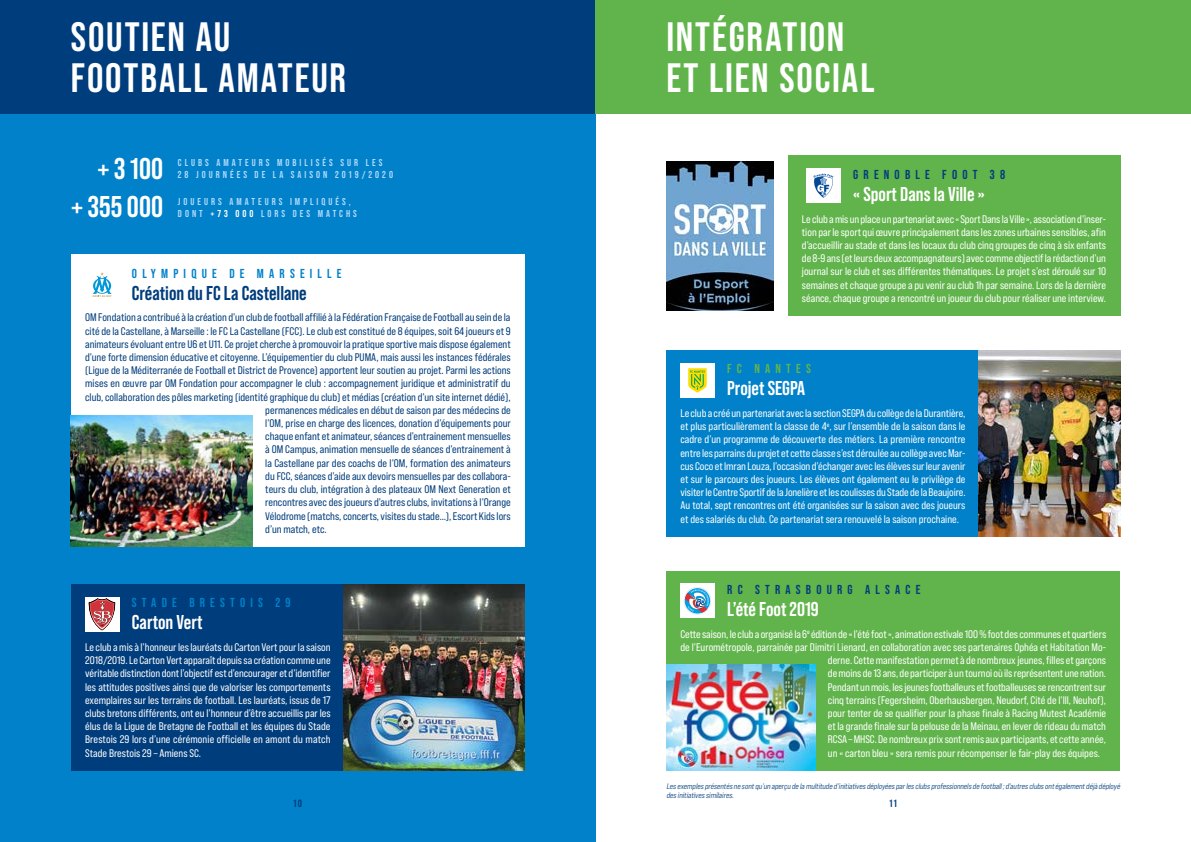
<style>
.page{position:relative;width:1191px;height:842px;background:#fff}
.page>*{position:absolute;margin:0;border:0;box-sizing:border-box;transform-origin:0 0}
.t1{font:700 41px/41px "Bebas Neue Pro";letter-spacing:.05em;color:#fff}
.t2{font:700 30px/38.3px "Bebas Neue Pro";color:#fff;text-align:right}
.t3{font:700 20px "Bebas Neue Pro";color:#fff}
.t4{font:700 20px "Bebas Neue Pro";color:#003d7c}
.t5{font:700 13px "Bebas Neue Pro";letter-spacing:.4em;color:#0081c9}
.t6{font:700 13px "Bebas Neue Pro";letter-spacing:.4em;color:#003d7c}
.t7{font:700 13px "Bebas Neue Pro";letter-spacing:.4em;color:#61b44b}
.t8{font:11px/13.2px "Bebas Neue Pro Sm E Rg";color:#fff;text-align:justify}
.t9{font:11px "Bebas Neue Pro Sm E Rg";color:#003d7c}
.t10{font:700 10.5px "Bebas Neue Pro";color:#003d7c}
.t11{font:700 10px/12px "Bebas Neue Pro";letter-spacing:.3em;color:#b0d9fc}
.t12{font:italic 8px/9.6px "Bebas Neue Pro Sm E Md";color:#003d7c}
.s1{color:#fff}
</style>
<div class="page">
<div style="left:0;top:113px;width:595px;height:729px;background:#0081c9"></div>
<div style="left:0;top:0;width:595px;height:113px;background:#003d7c"></div>
<div style="left:595px;top:0;width:596px;height:113px;background:#61b44b"></div>
<div style="left:71px;top:584px;width:454px;height:187px;background:#003d7c"></div>
<div style="left:71px;top:255px;width:454px;height:292px;background:#fff"></div>
<img style="left:71px;top:415px;width:181px;height:132px">
<img style="left:343px;top:584px;width:182px;height:187px">
<div style="left:85px;top:597px;width:34px;height:34px;background:#fff"></div>
<svg style="left:88px;top:598px;width:27px;height:33px"></svg>
<svg style="left:92px;top:272px;width:20px;height:25px"></svg>
<div style="left:666px;top:571px;width:454px;height:200px;background:#61b44b"></div>
<div style="left:666px;top:350px;width:454px;height:187px;background:#0081c9"></div>
<img style="left:978px;top:350px;width:142px;height:187px">
<div style="left:787px;top:156px;width:333px;height:160px;background:#61b44b"></div>
<img style="left:666px;top:162px;width:107px;height:149px">
<img style="left:666px;top:665px;width:149px;height:106px">
<div style="left:806px;top:169px;width:34px;height:34px;background:#fff"></div>
<svg style="left:813px;top:174px;width:20px;height:24px"></svg>
<div style="left:680px;top:363px;width:34px;height:34px;background:#fff"></div>
<svg style="left:688px;top:368px;width:18px;height:25px"></svg>
<div style="left:680px;top:584px;width:34px;height:34px;background:#fff"></div>
<svg style="left:684px;top:587px;width:27px;height:27px"></svg>
<h1 class="t1" style="left:71px;top:16px;width:277px">SOUTIEN AU<br>FOOTBALL AMATEUR</h1>
<h2 class="t2" style="left:71px;top:149px;width:93px">+ 3 100<br>+ 355 000</h2>
<p class="t11" style="left:178px;top:156px;width:217px">CLUBS AMATEURS MOBILISÉS SUR LES<br>28 JOURNÉES DE LA SAISON 2019/2020</p>
<p class="t11" style="left:178px;top:196px;width:181px">JOUEURS AMATEURS IMPLIQUÉS,<br>DONT <span class="s1">+73 000</span> LORS DES MATCHS</p>
<p class="t5" style="left:132px;top:266px;width:211px">OLYMPIQUE DE MARSEILLE</p>
<h3 class="t4" style="left:132px;top:281px;width:176px">Création du FC La Castellane</h3>
<p class="t9" style="left:85px;top:311px;width:427px">OM Fondation a contribué à la création d’un club de football affilié à la Fédération Française de Football au sein de la</p>
<p class="t9" style="left:85px;top:324px;width:427px">cité de la Castellane, à Marseille : le FC La Castellane (FCC). Le club est constitué de 8 équipes, soit 64 joueurs et 9</p>
<p class="t9" style="left:85px;top:338px;width:427px">animateurs évoluant entre U6 et U11. Ce projet cherche à promouvoir la pratique sportive mais dispose également</p>
<p class="t9" style="left:85px;top:351px;width:427px">d’une forte dimension éducative et citoyenne. L’équipementier du club PUMA, mais aussi les instances fédérales</p>
<p class="t9" style="left:85px;top:364px;width:427px">(Ligue de la Méditerranée de Football et District de Provence) apportent leur soutien au projet. Parmi les actions</p>
<p class="t9" style="left:85px;top:377px;width:427px">mises en œuvre par OM Fondation pour accompagner le club : accompagnement juridique et administratif du</p>
<p class="t9" style="left:85px;top:390px;width:427px">club, collaboration des pôles marketing (identité graphique du club) et médias (création d’un site internet dédié),</p>
<p class="t9" style="left:265px;top:404px;width:247px">permanences médicales en début de saison par des médecins de</p>
<p class="t9" style="left:265px;top:417px;width:247px">l’OM, prise en charge des licences, donation d’équipements pour</p>
<p class="t9" style="left:265px;top:430px;width:247px">chaque enfant et animateur, séances d’entrainement mensuelles</p>
<p class="t9" style="left:265px;top:443px;width:247px">à OM Campus, animation mensuelle de séances d’entrainement à</p>
<p class="t9" style="left:265px;top:456px;width:247px">la Castellane par des coachs de l’OM, formation des animateurs</p>
<p class="t9" style="left:265px;top:470px;width:247px">du FCC, séances d’aide aux devoirs mensuelles par des collabora-</p>
<p class="t9" style="left:265px;top:483px;width:247px">teurs du club, intégration à des plateaux OM Next Generation et</p>
<p class="t9" style="left:265px;top:496px;width:247px">rencontres avec des joueurs d’autres clubs, invitations à l’Orange</p>
<p class="t9" style="left:265px;top:509px;width:247px">Vélodrome (matchs, concerts, visites du stade…), Escort Kids lors</p>
<p class="t9" style="left:265px;top:522px;width:63px">d’un match, etc.</p>
<p class="t5" style="left:132px;top:595px;width:160px">STADE BRESTOIS 29</p>
<h3 class="t3" style="left:132px;top:611px;width:72px">Carton Vert</h3>
<p class="t8" style="left:85px;top:640px;width:247px">Le club a mis à l’honneur les lauréats du Carton Vert pour la saison 2018/2019. Le Carton Vert apparaît depuis sa création comme une véritable distinction dont l’objectif est d’encourager et d’identifier les attitudes positives ainsi que de valoriser les comportements exemplaires sur les terrains de football. Les lauréats, issus de 17 clubs bretons différents, ont eu l’honneur d’être accueillis par les élus de la Ligue de Bretagne de Football et les équipes du Stade Brestois 29 lors d’une cérémonie officielle en amont du match Stade Brestois 29 – Amiens SC.</p>
<h1 class="t1" style="left:666px;top:16px;width:209px">INTÉGRATION<br>ET LIEN SOCIAL</h1>
<p class="t6" style="left:853px;top:167px;width:153px">GRENOBLE FOOT 38</p>
<h3 class="t3" style="left:853px;top:182px;width:133px">« Sport Dans la Ville »</h3>
<p class="t8" style="left:802px;top:212px;width:305px">Le club a mis un place un partenariat avec « Sport Dans la Ville », association d’inser&shy;tion par le sport qui œuvre principalement dans les zones urbaines sensibles, afin d’accueillir au stade et dans les locaux du club cinq groupes de cinq à six enfants de 8-9 ans (et leurs deux accompagnateurs) avec comme objectif la rédaction d’un journal sur le club et ses différentes thématiques. Le projet s’est déroulé sur 10 semaines et chaque groupe a pu venir au club 1h par semaine. Lors de la dernière séance, chaque groupe a rencontré un joueur du club pour réaliser une interview.</p>
<p class="t7" style="left:727px;top:361px;width:85px">FC NANTES</p>
<h3 class="t3" style="left:727px;top:377px;width:79px">Projet SEGPA</h3>
<p class="t8" style="left:680px;top:406px;width:287px">Le club a créé un partenariat avec la section SEGPA du collège de la Durantière, et plus particulièrement la classe de 4<sup>e</sup>, sur l’ensemble de la saison dans le cadre d’un programme de découverte des métiers. La première rencontre entre les parrains du projet et cette classe s’est déroulée au collège avec Mar&shy;cus Coco et Imran Louza, l’occasion d’échanger avec les élèves sur leur avenir et sur le parcours des joueurs. Les élèves ont également eu le privilège de visiter le Centre Sportif de la Jonelière et les coulisses du Stade de la Beaujoire.<br>Au total, sept rencontres ont été organisées sur la saison avec des joueurs et des salariés du club. Ce partenariat sera renouvelé la saison prochaine.</p>
<p class="t6" style="left:727px;top:582px;width:195px">RC STRASBOURG ALSACE</p>
<h3 class="t3" style="left:727px;top:598px;width:93px">L’été Foot 2019</h3>
<p class="t8" style="left:680px;top:627px;width:427px">Cette saison, le club a organisé la 6<sup>e</sup> édition de « l’été foot », animation estivale 100 % foot des communes et quartiers</p>
<p class="t8" style="left:680px;top:640px;width:427px">de l’Eurométropole, parrainée par Dimitri Lienard, en collaboration avec ses partenaires Ophéa et Habitation Mo-</p>
<p class="t8" style="left:828px;top:653px;width:280px">derne. Cette manifestation permet à de nombreux jeunes, filles et garçons</p>
<p class="t8" style="left:828px;top:667px;width:279px">de moins de 13 ans, de participer à un tournoi où ils représentent une nation.</p>
<p class="t8" style="left:828px;top:680px;width:279px">Pendant un mois, les jeunes footballeurs et footballeuses se rencontrent sur</p>
<p class="t8" style="left:828px;top:693px;width:280px">cinq terrains (Fegersheim, Oberhausbergen, Neudorf, Cité de l’Ill, Neuhof),</p>
<p class="t8" style="left:828px;top:706px;width:280px">pour tenter de se qualifier pour la phase finale à Racing Mutest Académie</p>
<p class="t8" style="left:828px;top:719px;width:280px">et la grande finale sur la pelouse de la Meinau, en lever de rideau du match</p>
<p class="t8" style="left:828px;top:733px;width:279px">RCSA – MHSC. De nombreux prix sont remis aux participants, et cette année,</p>
<p class="t8" style="left:828px;top:746px;width:274px">un « carton bleu » sera remis pour récompenser le fair-play des équipes.</p>
<p class="t12" style="left:666px;top:781px;width:457px">Les exemples présentés ne sontqu’un aperçu de la multitude d’initiatives déployées parles clubs professionnels de football ;d’autres clubs ontégalementdéjà déployé des initiatives similaires.</p>
<p class="t10" style="left:293px;top:797px;width:10px">10</p>
<p class="t10" style="left:889px;top:797px;width:9px">11</p>
</div>
